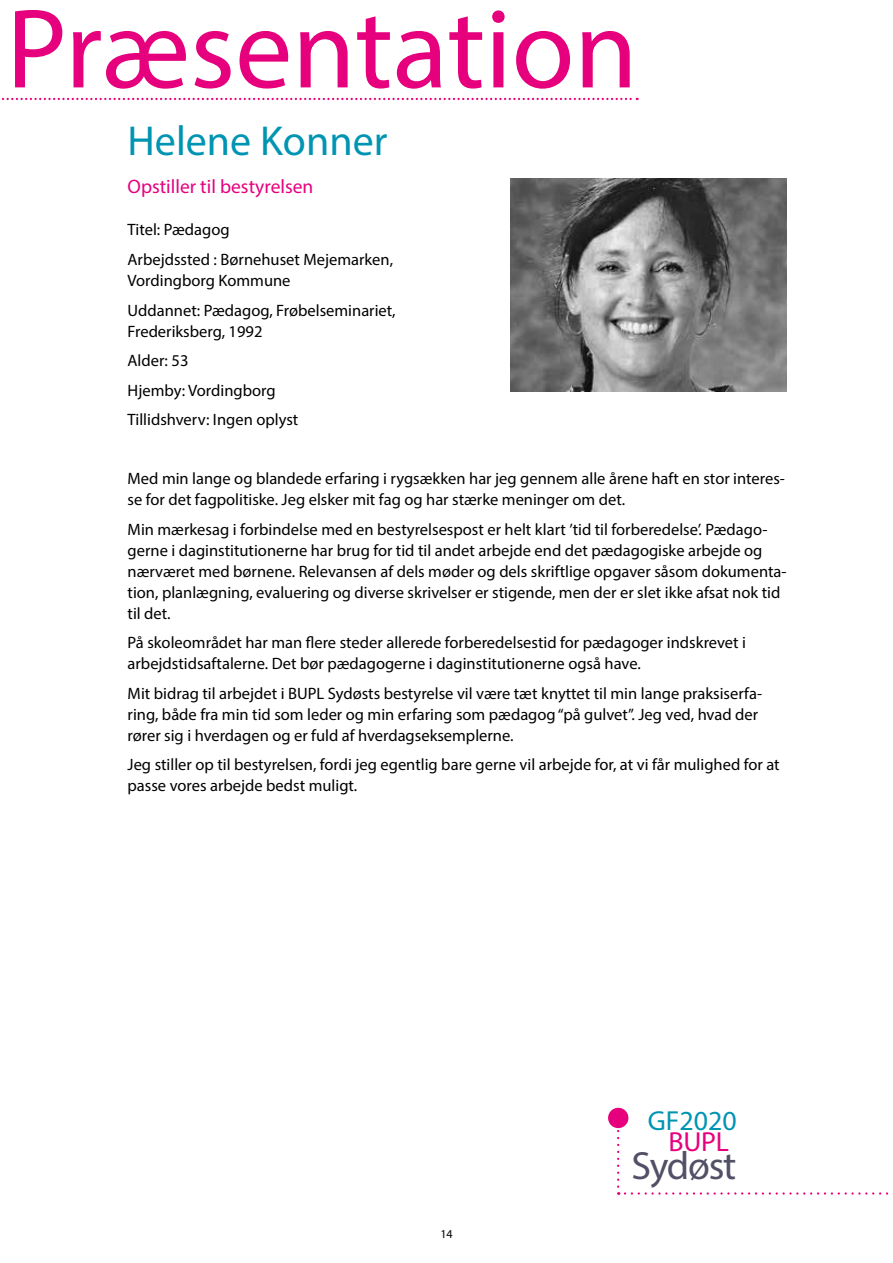
<style>
.page{position:relative;width:893px;height:1263px;background:#fff}
.page>*{position:absolute;margin:0;border:0;box-sizing:border-box;transform-origin:0 0}
.t1{font:114px "Myriad Pro";color:#e6007d}
.t2{font:42px "Myriad Pro";color:#0094b3}
.t3{font:39.45px "Myriad Pro";letter-spacing:-.03em;color:#525067}
.t4{font:27.6px "Myriad Pro";color:#0094b3}
.t5{font:27.6px "Myriad Pro";color:#e6007d}
.t6{font:19.5px "Myriad Pro";color:#e6007d}
.t7{font:16.5px/21px "Myriad Pro";color:#000}
.t8{font:12px "Myriad Pro";color:#000}
</style>
<div class="page">
<svg style="left:2px;top:98px;width:636px;height:2px"></svg>
<svg style="left:625px;top:1192px;width:268px;height:2px"></svg>
<div style="left:608px;top:1108px;width:20px;height:20px;background:#e6007d;border-radius:50%"></div>
<svg style="left:617px;top:1128px;width:2px;height:66px"></svg>
<img style="left:510px;top:179px;width:277px;height:212px">
<h1 class="t1" style="left:6px;top:-21px;width:633px">Præsentation</h1>
<h2 class="t2" style="left:128px;top:115px;width:261px">Helene Konner</h2>
<p class="t6" style="left:128px;top:175px;width:187px">Opstiller til bestyrelsen</p>
<p class="t7" style="left:128px;top:215px;width:267px;line-height:29.5px">Titel: Pædagog<br>Arbejdssted : Børnehuset Mejemarken,</p>
<p class="t7" style="left:128px;top:265px;width:270px;line-height:29.5px">Vordingborg Kommune<br>Uddannet: Pædagog, Frøbelseminariet,</p>
<p class="t7" style="left:128px;top:316px;width:172px;line-height:29.5px">Frederiksberg, 1992<br>Alder: 53<br>Hjemby: Vordingborg<br>Tillidshverv: Ingen oplyst</p>
<p class="t7" style="left:128px;top:468px;width:659px">Med min lange og blandede erfaring i rygsækken har jeg gennem alle årene haft en stor interes&shy;se for det fagpolitiske. Jeg elsker mit fag og har stærke meninger om det.</p>
<p class="t7" style="left:128px;top:518px;width:660px">Min mærkesag i forbindelse med en bestyrelsespost er helt klart ’tid til forberedelse’. Pædago&shy;gerne i daginstitutionerne har brug for tid til andet arbejde end det pædagogiske arbejde og nærværet med børnene. Relevansen af dels møder og dels skriftlige opgaver såsom dokumenta&shy;tion, planlægning, evaluering og diverse skrivelser er stigende, men der er slet ikke afsat nok tid til det.</p>
<p class="t7" style="left:128px;top:632px;width:620px">På skoleområdet har man flere steder allerede forberedelsestid for pædagoger indskrevet i arbejdstidsaftalerne. Det bør pædagogerne i daginstitutionerne også have.</p>
<p class="t7" style="left:128px;top:682px;width:636px">Mit bidrag til arbejdet i BUPL Sydøsts bestyrelse vil være tæt knyttet til min lange praksiserfa&shy;ring, både fra min tid som leder og min erfaring som pædagog “på gulvet”. Jeg ved, hvad der rører sig i hverdagen og er fuld af hverdagseksemplerne.</p>
<p class="t7" style="left:128px;top:754px;width:654px">Jeg stiller op til bestyrelsen, fordi jeg egentlig bare gerne vil arbejde for, at vi får mulighed for at passe vores arbejde bedst muligt.</p>
<p class="t8" style="left:440px;top:1226px;width:14px">14</p>
<h3 class="t4" style="left:648px;top:1104px;width:90px">GF2020</h3>
<h3 class="t5" style="left:669px;top:1124px;width:62px">BUPL</h3>
<h3 class="t3" style="left:632px;top:1142px;width:106px">Sydøst</h3>
</div>
